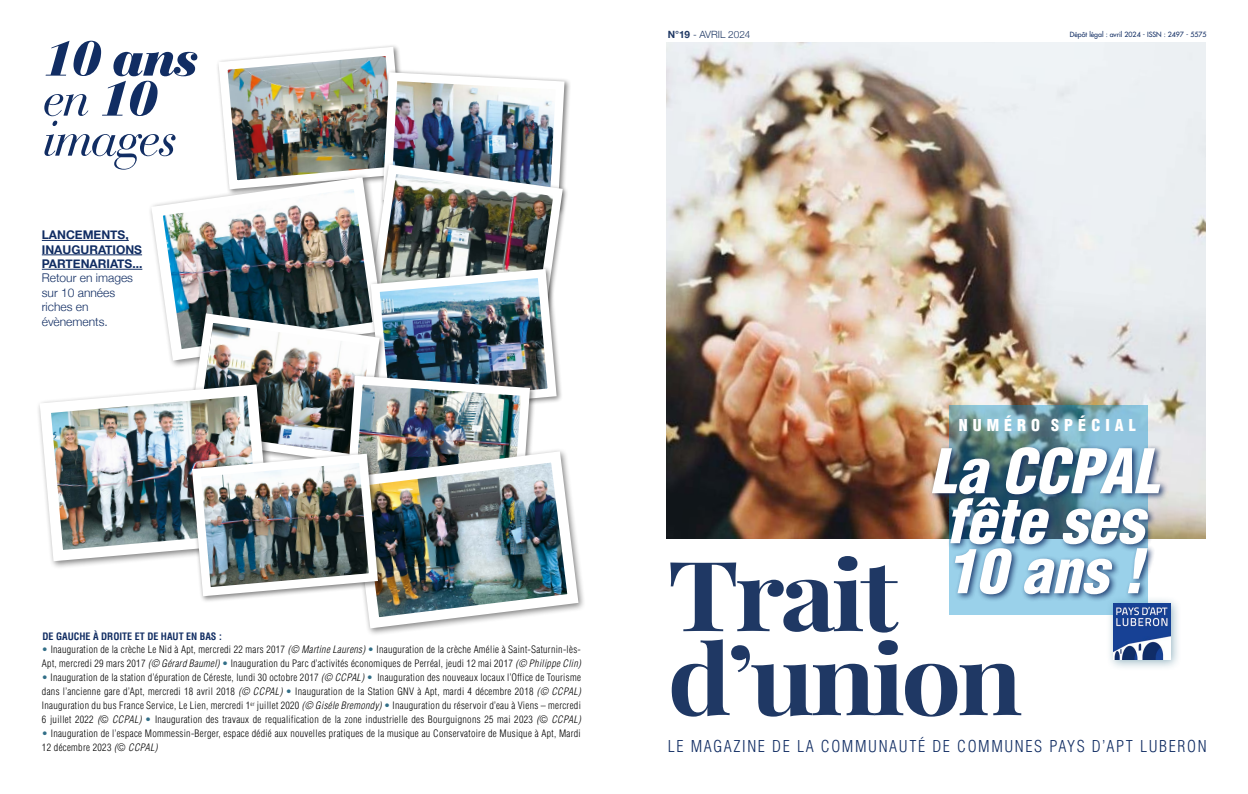
<style>
.page{position:relative;width:1248px;height:794px;background:#fff}
.page>*{position:absolute;margin:0;border:0;box-sizing:border-box;transform-origin:0 0}
.t1{font:700 97px/84px "Playfair Display";letter-spacing:-.04em;color:#1f3864;scale:1.1 1}
.t2{font:italic 900 condensed 60px/50px "Helvetica";color:#fff}
.t3{font:italic 50px/40px "Bauer Bodoni";letter-spacing:-.05em;color:#112d63}
.t4{font:300 condensed 16px "Helvetica";letter-spacing:.1em;color:#112d63}
.t5{font:900 condensed 16px "Helvetica";letter-spacing:.32em;color:#fff}
.t6{font:300 12px/14.4px "Helvetica Neue";color:#112d63}
.t7{font:700 12px/14.4px "Helvetica Neue";color:#112d63}
.t8{font:300 condensed 10px/14px "Helvetica";letter-spacing:.03em;color:#000}
.t9{font:700 condensed 10px "Helvetica";color:#112d63}
.t10{font:300 10px "Helvetica Neue";color:#1f3864}
.t11{font:7px "Futura";color:#112d63}
.s1{font-weight:900}
.s2{color:#326f88}
.s3{font-style:italic}
.s4{font-weight:700}
</style>
<div class="page">
<img style="left:666px;top:43px;width:539px;height:496px">
<svg style="left:948px;top:405px;width:199px;height:209px;background:#7faebd"></svg>
<div style="left:1105px;top:595px;width:76px;height:76px;background:#326f88;opacity:.5"></div>
<img style="left:1113px;top:603px;width:56px;height:57px">
<div style="left:928px;top:443px;width:239px;height:159px;background:#112d63;opacity:.9"></div>
<img style="left:150px;top:200px;width:33px;height:166px">
<svg style="left:364px;top:484px;width:220px;height:150px"></svg>
<img style="left:38px;top:389px;width:145px;height:178px">
<img style="left:183px;top:45px;width:386px;height:556px">
<hr style="left:42px;top:240px;width:87px;height:1px;background:#112d63">
<hr style="left:42px;top:254px;width:100px;height:1px;background:#112d63">
<hr style="left:42px;top:269px;width:100px;height:1px;background:#112d63">
<h3 class="t3" style="left:43px;top:39px;width:157px"><span class="s1">10 ans </span>en <span class="s1">10 </span>images</h3>
<p class="t7" style="left:42px;top:228px;width:102px">LANCEMENTS,<br>INAUGURATIONS<br>PARTENARIATS...</p>
<p class="t6" style="left:42px;top:270px;width:93px">Retour en images sur 10 années riches en évènements.</p>
<p class="t9" style="left:43px;top:629px;width:181px">DE GAUCHE À DROITE ET DE HAUT EN BAS :</p>
<p class="t8" style="left:42px;top:642px;width:540px"><span class="s2">•</span> Inauguration de la crèche Le Nid à Apt, mercredi 22 mars 2017 <span class="s3">(© Martine Laurens)</span> <span class="s2">•</span> Inauguration de la crèche Amélie à Saint-Saturnin-lès-<br>Apt, mercredi 29 mars 2017 <span class="s3">(© Gérard Baumel)</span> <span class="s2">•</span> Inauguration du Parc d’activités économiques de Perréal, jeudi 12 mai 2017 <span class="s3">(© Philippe Clin)</span></p>
<p class="t8" style="left:42px;top:670px;width:540px;text-align:justify"><span class="s2">•</span> Inauguration de la station d’épuration de Céreste, lundi 30 octobre 2017 <span class="s3">(© CCPAL)</span> <span class="s2">•</span> Inauguration des nouveaux locaux l’Office de Tourisme dans l’ancienne gare d’Apt, mercredi 18 avril 2018 <span class="s3">(© CCPAL)</span> <span class="s2">•</span> Inauguration de la Station GNV à Apt, mardi 4 décembre 2018 <span class="s3">(© CCPAL)<br></span>Inauguration du bus France Service, Le Lien, mercredi 1<sup>er</sup> juillet 2020 <span class="s3">(© Giséle Bremondy)</span> <span class="s2">•</span> Inauguration du réservoir d’eau à Viens – mercredi 6 juillet 2022 <span class="s3">(</span>© <span class="s3">CCPAL)</span> <span class="s2">•</span> Inauguration des travaux de requalification de la zone industrielle des Bourguignons 25 mai 2023 <span class="s3">(</span>© <span class="s3">CCPAL)</span></p>
<p class="t8" style="left:42px;top:726px;width:540px"><span class="s2">•</span> Inauguration de l’espace Mommessin-Berger, espace dédié aux nouvelles pratiques de la musique au Conservatoire de Musique à Apt, Mardi<br>12 décembre 2023 <span class="s3">(</span>© <span class="s3">CCPAL)</span></p>
<p class="t10" style="left:667px;top:26px;width:84px"><span class="s4">N°19</span> - AVRIL 2024</p>
<p class="t11" style="left:1069px;top:30px;width:138px">Dépôt légal : avril 2024 - ISSN : 2497 - 5575</p>
<h3 class="t5" style="left:958px;top:415px;width:179px">NUMÉRO SPÉCIAL</h3>
<h2 class="t2" style="left:929px;top:446px;width:231px">La CCPAL fête ses<br>10 ans !</h2>
<h1 class="t1" style="left:667px;top:552px;width:324px">Trait d’union</h1>
<h3 class="t4" style="left:667px;top:736px;width:540px">LE MAGAZINE DE LA COMMUNAUTÉ DE COMMUNES PAYS D’APT LUBERON</h3>
</div>
